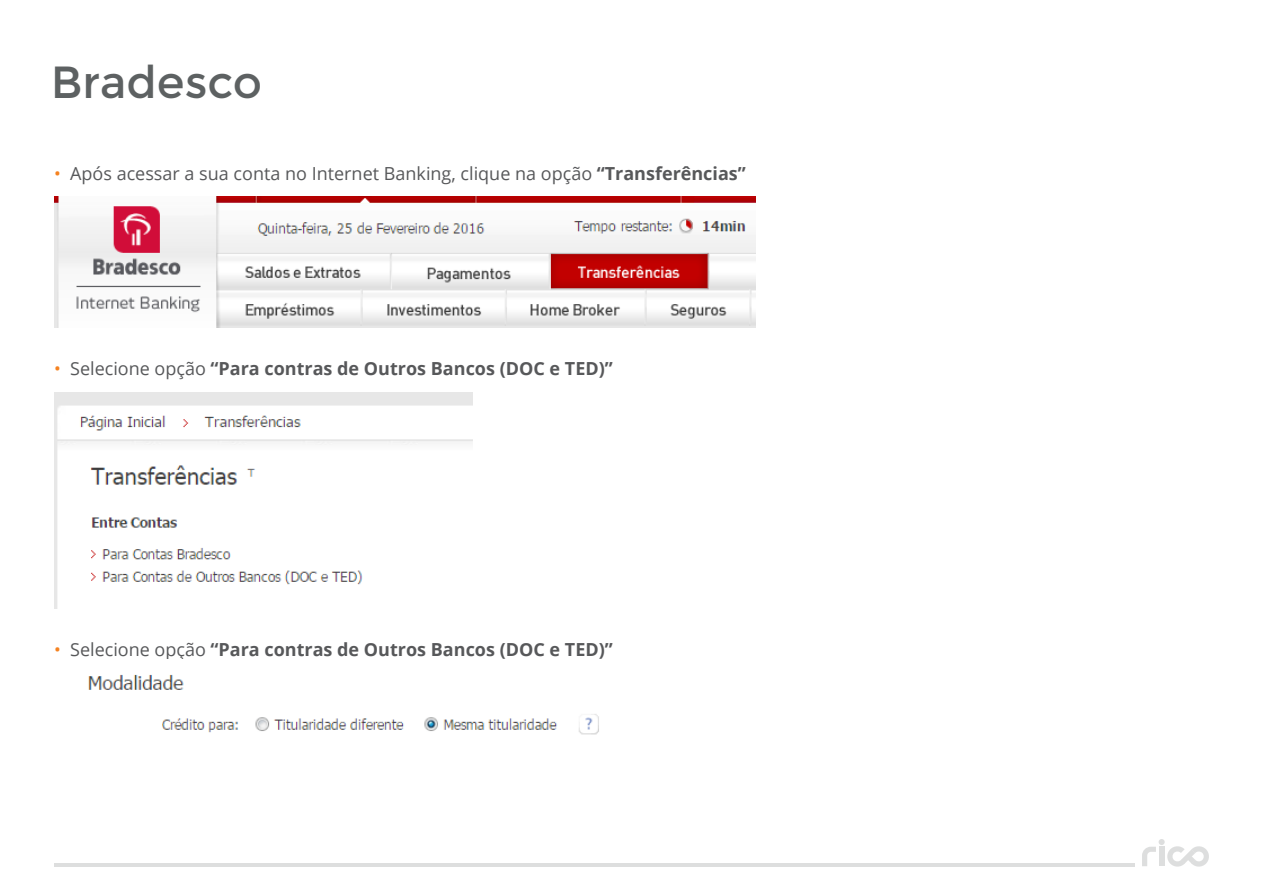
<style>
.page{position:relative;width:1263px;height:893px;background:#fff}
.page>*{position:absolute;margin:0;border:0;box-sizing:border-box;transform-origin:0 0}
.t1{font:45px "Montserrat";color:#5d6162}
.t2{font:700 18px "Open Sans";color:#57585a}
.t3{font:18px "Open Sans";color:#57585a}
.s1{color:#f58220}
.s2{font-weight:700}
.s3{font-weight:400;color:#f58220}
.s4{font-weight:400}
</style>
<div class="page">
<div style="left:1158px;top:839px;width:7px;height:6px;background:#dddede;border-radius:50%"></div>
<div style="left:1159px;top:847px;width:5px;height:19px;background:#dddede"></div>
<svg style="left:1142px;top:847px;width:14px;height:19px"></svg>
<svg style="left:1167px;top:846px;width:42px;height:21px"></svg>
<hr style="left:54px;top:864px;width:1080px;height:3px;background:#babcbc">
<img style="left:54px;top:197px;width:701px;height:130px">
<img style="left:54px;top:392px;width:419px;height:216px">
<img style="left:88px;top:674px;width:511px;height:61px">
<p class="t1" style="left:51px;top:56px;width:213px">Bradesco</p>
<p class="t3" style="left:54px;top:161px;width:693px"><span class="s1">•</span> Após acessar a sua conta no Internet Banking, clique na opção <span class="s2">“Transferências”</span></p>
<p class="t2" style="left:54px;top:355px;width:560px"><span class="s3">•</span> <span class="s4">Selecione opção</span> “Para contras de Outros Bancos (DOC e TED)”</p>
<p class="t2" style="left:54px;top:636px;width:560px"><span class="s3">•</span> <span class="s4">Selecione opção</span> “Para contras de Outros Bancos (DOC e TED)”</p>
</div>
